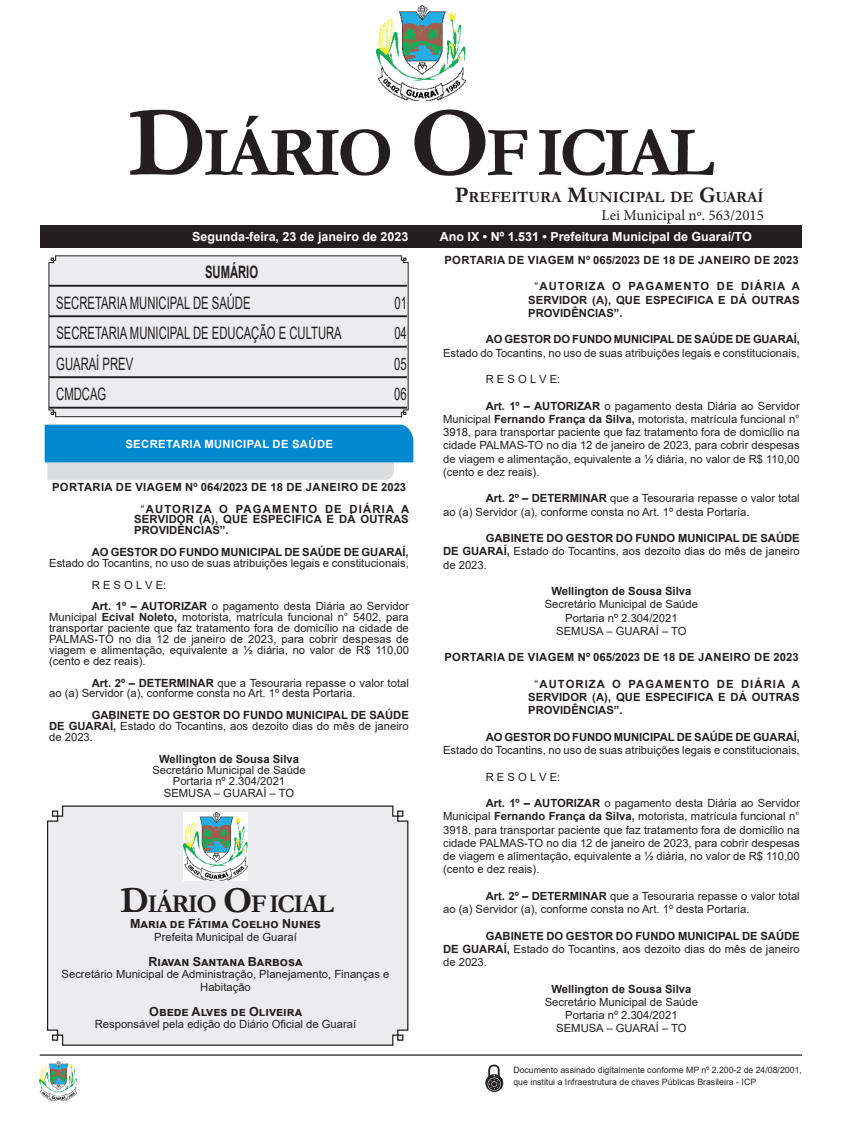
<style>
.page{position:relative;width:851px;height:1134px;background:#fff}
.page>*{position:absolute;margin:0;border:0;box-sizing:border-box;transform-origin:0 0}
.CORPO_DE_TEXTO{font:700 70.88px "Garamond";letter-spacing:-.06em;color:#231f20}
.CORPO_DE_TEXTO-2{font:700 25.88px "Garamond";letter-spacing:-.06em;color:#231f20}
.Nome_Secretário{font:17.12px "Arial";color:#231f20;scale:.66 1}
.Nome_Secretário-2{font:700 17.12px "Arial";color:#231f20;scale:.66 1}
.CORPO_DE_TEXTO-3{font:700 15.62px "Garamond";color:#231f20}
.t1{font:15px "Minion Pro";color:#231f20}
.t2{font:700 12.5px "Arial";color:#fff}
.Assinatura{font:700 12.5px "Arial";color:#231f20}
.CORPO_DE_TEXTO-4{font:11.25px/13.2px "Arial";color:#231f20;text-align:justify}
.Assinatura-2{font:11.25px/12.5px "Arial";color:#231f20;text-align:center}
.EMENTA{font:700 11.25px/13.2px "Arial";letter-spacing:.005em;color:#231f20;text-align:justify}
.TITULOS{font:700 11.25px "Arial";letter-spacing:.035em;color:#231f20}
.Assinatura-3{font:700 11.25px "Arial";color:#231f20}
.Chancela2{font:700 11.25px "Arial";letter-spacing:.035em;color:#fff}
.CORPO_DE_TEXTO-5{font:8.75px/12.5px "Arial";color:#231f20}
.s1{font-size:101.25px}
.s2{font-size:22.38px}
.s3{font-weight:400}
.s4{font-weight:700}
.s5{font-size:36.88px}
</style>
<div class="page">
<div style="left:40px;top:225px;width:761px;height:22px;background:#231f20"></div>
<hr style="left:40px;top:1054px;width:761px;height:2px;background:#231f20">
<img style="left:376px;top:5px;width:89px;height:95px">
<img style="left:40px;top:1061px;width:37px;height:39px">
<svg style="left:485px;top:1065px;width:18px;height:27px"></svg>
<div style="left:46px;top:805px;width:363px;height:241px;background:#ececee"></div>
<img style="left:183px;top:812px;width:64px;height:68px">
<svg style="left:48px;top:255px;width:360px;height:162px;background:#dddcde"></svg>
<svg style="left:45px;top:425px;width:368px;height:55px;background:#47a4d4"></svg>
<p class="CORPO_DE_TEXTO" style="left:128px;top:105px;width:587px"><span class="s1">D</span>IÁRIO <span class="s1">O</span>F ICIAL</p>
<p class="CORPO_DE_TEXTO-3" style="left:455px;top:186px;width:310px"><span class="s2">P</span>REFEITURA <span class="s2">M</span>UNICIPAL DE <span class="s2">G</span>UARAÍ</p>
<p class="t1" style="left:601px;top:205px;width:164px">Lei Municipal nº. 563/2015</p>
<p class="t2" style="left:192px;top:228px;width:218px">Segunda-feira, 23 de janeiro de 2023</p>
<p class="t2" style="left:439px;top:228px;width:313px">Ano IX • Nº 1.531 • Prefeitura Municipal de Guaraí/TO</p>
<p class="Nome_Secretário-2" style="left:205px;top:260px;width:82px">SUMÁRIO</p>
<p class="Nome_Secretário" style="left:56px;top:291px;width:296px">SECRETARIA MUNICIPAL DE SAÚDE</p>
<p class="Nome_Secretário" style="left:394px;top:291px;width:20px">01</p>
<p class="Nome_Secretário" style="left:56px;top:321px;width:434px">SECRETARIA MUNICIPAL DE EDUCAÇÃO E CULTURA</p>
<p class="Nome_Secretário" style="left:394px;top:321px;width:20px">04</p>
<p class="Nome_Secretário" style="left:56px;top:352px;width:118px">GUARAÍ PREV</p>
<p class="Nome_Secretário" style="left:394px;top:352px;width:20px">05</p>
<p class="Nome_Secretário" style="left:56px;top:382px;width:77px">CMDCAG</p>
<p class="Nome_Secretário" style="left:394px;top:382px;width:20px">06</p>
<p class="Chancela2" style="left:125px;top:436px;width:209px">SECRETARIA MUNICIPAL DE SAÚDE</p>
<p class="TITULOS" style="left:52px;top:479px;width:355px">PORTARIA DE VIAGEM Nº 064/2023 DE 18 DE JANEIRO DE 2023</p>
<p class="EMENTA" style="left:134px;top:503px;width:276px;line-height:10.9px;text-indent:7px"><span class="s3">“</span>AUTORIZA O PAGAMENTO DE DIÁRIA A SERVIDOR (A), QUE ESPECIFICA E DÁ OUTRAS PROVIDÊNCIAS”.</p>
<p class="CORPO_DE_TEXTO-4" style="left:49px;top:547px;width:361px;line-height:10.9px;text-align:right"><span class="s4">AO GESTOR DO FUNDO MUNICIPAL DE SAÚDE DE GUARAÍ,<br></span>Estado do Tocantins, no uso de suas atribuições legais e constitucionais,</p>
<p class="CORPO_DE_TEXTO-4" style="left:92px;top:578px;width:76px">R E S O L V E:</p>
<p class="CORPO_DE_TEXTO-4" style="left:49px;top:601px;width:361px;line-height:10.9px;text-indent:43px"><span class="s4">Art. 1º – AUTORIZAR</span> o pagamento desta Diária ao Servidor Municipal <span class="s4">Ecival Noleto,</span> motorista, matrícula funcional n° 5402, para transportar paciente que faz tratamento fora de domicílio na cidade de PALMAS-TO no dia 12 de janeiro de 2023, para cobrir despesas de viagem e alimentação, equivalente a ½ diária, no valor de R$ 110,00 (cento e dez reais).</p>
<p class="CORPO_DE_TEXTO-4" style="left:49px;top:677px;width:361px;line-height:10.9px;text-indent:43px"><span class="s4">Art. 2º – DETERMINAR</span> que a Tesouraria repasse o valor total ao (a) Servidor (a), conforme consta no Art. 1º desta Portaria.</p>
<p class="CORPO_DE_TEXTO-4" style="left:49px;top:710px;width:361px;line-height:10.9px;text-indent:43px"><span class="s4">GABINETE DO GESTOR DO FUNDO MUNICIPAL DE SAÚDE DE GUARAÍ,</span> Estado do Tocantins, aos dezoito dias do mês de janeiro de 2023.</p>
<p class="Assinatura-3" style="left:159px;top:751px;width:141px">Wellington de Sousa Silva</p>
<p class="Assinatura-2" style="left:152px;top:763px;width:155px">Secretário Municipal de Saúde</p>
<p class="Assinatura-2" style="left:173px;top:775px;width:114px">Portaria nº 2.304/2021</p>
<p class="Assinatura-2" style="left:164px;top:786px;width:132px">SEMUSA – GUARAÍ – TO</p>
<p class="CORPO_DE_TEXTO-2" style="left:120px;top:886px;width:215px"><span class="s5">D</span>IÁRIO <span class="s5">O</span>F ICIAL</p>
<p class="Assinatura" style="left:130px;top:915px;width:192px">Maria de Fátima Coelho Nunes</p>
<p class="Assinatura-2" style="left:154px;top:930px;width:144px">Prefeita Municipal de Guaraí</p>
<p class="Assinatura" style="left:148px;top:952px;width:155px">Riavan Santana Barbosa</p>
<p class="Assinatura-2" style="left:62px;top:968px;width:329px">Secretário Municipal de Administração, Planejamento, Finanças e<br>Habitação</p>
<p class="Assinatura" style="left:149px;top:1002px;width:154px">Obede Alves de Oliveira</p>
<p class="Assinatura-2" style="left:95px;top:1018px;width:263px">Responsável pela edição do Diário Oficial de Guaraí</p>
<p class="TITULOS" style="left:444px;top:252px;width:355px">PORTARIA DE VIAGEM Nº 065/2023 DE 18 DE JANEIRO DE 2023</p>
<p class="EMENTA" style="left:528px;top:280px;width:273px;text-indent:6px"><span class="s3">“</span>AUTORIZA O PAGAMENTO DE DIÁRIA A SERVIDOR (A), QUE ESPECIFICA E DÁ OUTRAS PROVIDÊNCIAS”.</p>
<p class="CORPO_DE_TEXTO-4" style="left:443px;top:333px;width:358px;text-align:right"><span class="s4">AO GESTOR DO FUNDO MUNICIPAL DE SAÚDE DE GUARAÍ,<br></span>Estado do Tocantins, no uso de suas atribuições legais e constitucionais,</p>
<p class="CORPO_DE_TEXTO-4" style="left:485px;top:372px;width:76px">R E S O L V E:</p>
<p class="CORPO_DE_TEXTO-4" style="left:443px;top:399px;width:358px;text-indent:43px"><span class="s4">Art. 1º – AUTORIZAR</span> o pagamento desta Diária ao Servidor Municipal <span class="s4">Fernando França da Silva,</span> motorista, matrícula funcional n° 3918, para transportar paciente que faz tratamento fora de domicílio na cidade PALMAS-TO no dia 12 de janeiro de 2023, para cobrir despesas de viagem e alimentação, equivalente a ½ diária, no valor de R$ 110,00 (cento e dez reais).</p>
<p class="CORPO_DE_TEXTO-4" style="left:443px;top:492px;width:358px;text-indent:43px"><span class="s4">Art. 2º – DETERMINAR</span> que a Tesouraria repasse o valor total ao (a) Servidor (a), conforme consta no Art. 1º desta Portaria.</p>
<p class="CORPO_DE_TEXTO-4" style="left:443px;top:531px;width:358px;text-indent:43px"><span class="s4">GABINETE DO GESTOR DO FUNDO MUNICIPAL DE SAÚDE DE GUARAÍ,</span> Estado do Tocantins, aos dezoito dias do mês de janeiro de 2023.</p>
<p class="Assinatura-3" style="left:551px;top:583px;width:141px">Wellington de Sousa Silva</p>
<p class="Assinatura-2" style="left:544px;top:598px;width:155px">Secretário Municipal de Saúde</p>
<p class="Assinatura-2" style="left:565px;top:611px;width:114px">Portaria nº 2.304/2021</p>
<p class="Assinatura-2" style="left:556px;top:624px;width:132px">SEMUSA – GUARAÍ – TO</p>
<p class="TITULOS" style="left:444px;top:649px;width:355px">PORTARIA DE VIAGEM Nº 065/2023 DE 18 DE JANEIRO DE 2023</p>
<p class="EMENTA" style="left:528px;top:677px;width:273px;text-indent:6px"><span class="s3">“</span>AUTORIZA O PAGAMENTO DE DIÁRIA A SERVIDOR (A), QUE ESPECIFICA E DÁ OUTRAS PROVIDÊNCIAS”.</p>
<p class="CORPO_DE_TEXTO-4" style="left:443px;top:730px;width:358px;text-align:right"><span class="s4">AO GESTOR DO FUNDO MUNICIPAL DE SAÚDE DE GUARAÍ,<br></span>Estado do Tocantins, no uso de suas atribuições legais e constitucionais,</p>
<p class="CORPO_DE_TEXTO-4" style="left:485px;top:770px;width:76px">R E S O L V E:</p>
<p class="CORPO_DE_TEXTO-4" style="left:443px;top:796px;width:358px;text-indent:43px"><span class="s4">Art. 1º – AUTORIZAR</span> o pagamento desta Diária ao Servidor Municipal <span class="s4">Fernando França da Silva,</span> motorista, matrícula funcional n° 3918, para transportar paciente que faz tratamento fora de domicílio na cidade PALMAS-TO no dia 12 de janeiro de 2023, para cobrir despesas de viagem e alimentação, equivalente a ½ diária, no valor de R$ 110,00 (cento e dez reais).</p>
<p class="CORPO_DE_TEXTO-4" style="left:443px;top:889px;width:358px;text-indent:43px"><span class="s4">Art. 2º – DETERMINAR</span> que a Tesouraria repasse o valor total ao (a) Servidor (a), conforme consta no Art. 1º desta Portaria.</p>
<p class="CORPO_DE_TEXTO-4" style="left:443px;top:929px;width:358px;text-indent:43px"><span class="s4">GABINETE DO GESTOR DO FUNDO MUNICIPAL DE SAÚDE DE GUARAÍ,</span> Estado do Tocantins, aos dezoito dias do mês de janeiro de 2023.</p>
<p class="Assinatura-3" style="left:551px;top:981px;width:141px">Wellington de Sousa Silva</p>
<p class="Assinatura-2" style="left:544px;top:995px;width:155px">Secretário Municipal de Saúde</p>
<p class="Assinatura-2" style="left:565px;top:1009px;width:114px">Portaria nº 2.304/2021</p>
<p class="Assinatura-2" style="left:556px;top:1022px;width:132px">SEMUSA – GUARAÍ – TO</p>
<p class="CORPO_DE_TEXTO-5" style="left:513px;top:1063px;width:290px">Documento assinado digitalmente conforme MP nº 2.200-2 de 24/08/2001, que institui a Infraestrutura de chaves Públicas Brasileira - ICP</p>
</div>
